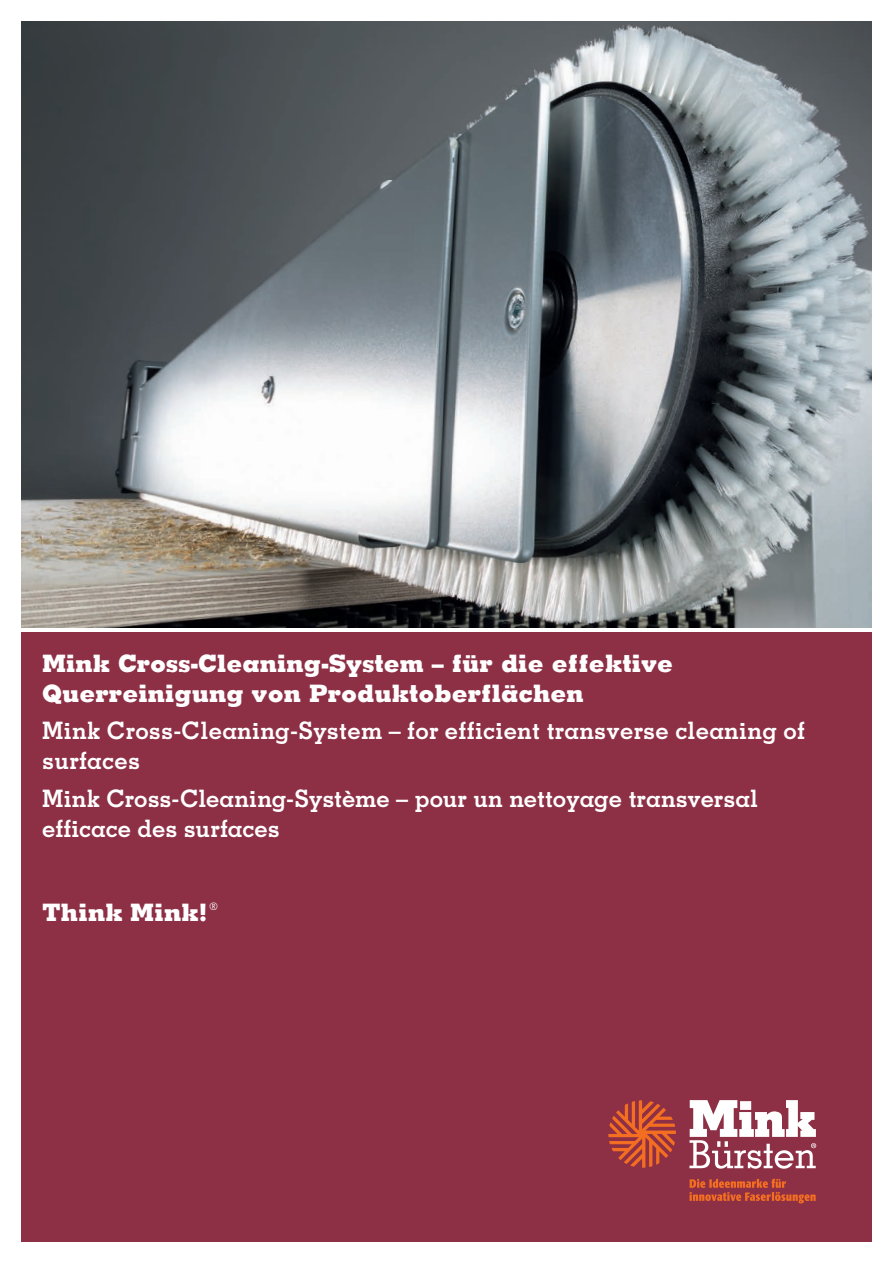
<style>
.page{position:relative;width:893px;height:1263px;background:#fff}
.page>*{position:absolute;margin:0;border:0;box-sizing:border-box;transform-origin:0 0}
.t1{font:700 24px/30px "Memphis LT Std";letter-spacing:.01em;color:#fff}
.t2{font:800 24px/30px "Memphis LT Std";color:#fff}
.t3{font:300 condensed 10.5px "Formata";color:#fff}
</style>
<div class="page">
<img style="left:21px;top:21px;width:851px;height:606px">
<div style="left:21px;top:632px;width:851px;height:610px;background:#8d2f45"></div>
<svg style="left:608px;top:1100px;width:68px;height:68px"></svg>
<svg style="left:689px;top:1100px;width:127px;height:69px"></svg>
<svg style="left:689px;top:1179px;width:127px;height:24px"></svg>
<p class="t2" style="left:42px;top:648px;width:632px">Mink Cross-Cleaning-System – für die effektive<br>Querreinigung von Produktoberflächen</p>
<p class="t1" style="left:42px;top:715px;width:764px">Mink Cross-Cleaning-System – for efficient transverse cleaning of surfaces</p>
<p class="t1" style="left:42px;top:783px;width:717px">Mink Cross-Cleaning-Système – pour un nettoyage transversal efficace des surfaces</p>
<p class="t2" style="left:42px;top:897px;width:167px">Think Mink!</p>
<p class="t3" style="left:209px;top:901px;width:10px">®</p>
</div>
